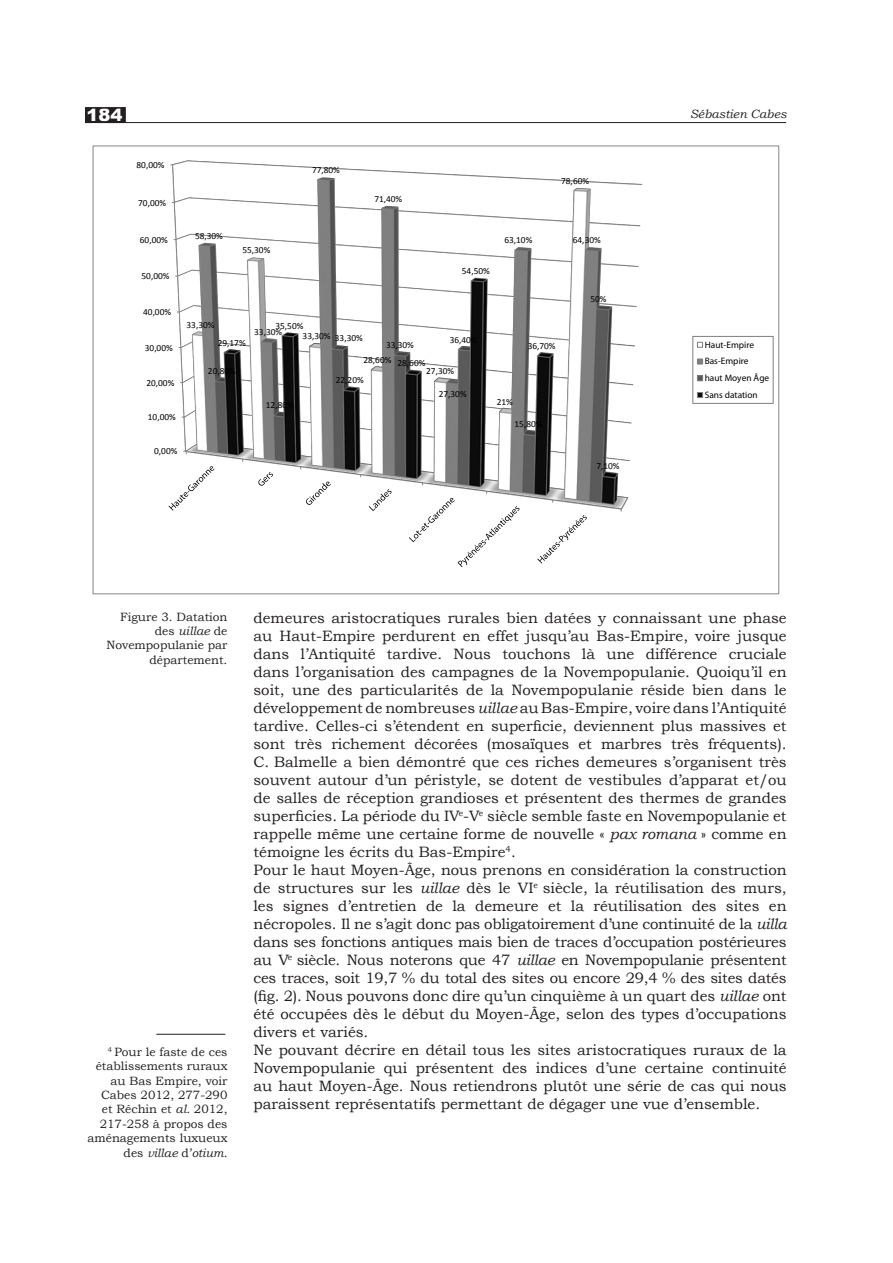
<style>
.page{position:relative;width:893px;height:1263px;background:#fff}
.page>*{position:absolute;margin:0;border:0;box-sizing:border-box;transform-origin:0 0}
.t1{font:900 17.4px "Arial";color:#fff}
.t2{font:15px/18px "Bookman Old Style";color:#231f20}
.t3{font:12px/14.4px "Bookman Old Style";color:#231f20;text-align:right}
.t4{font:italic 12px "Bookman Old Style";color:#231f20}
.t5{font:9.3px "Calibri";color:#000}
.t6{font:9.3px/16.8px "Myriad Pro";color:#000}
.s1{font-style:italic}
</style>
<div class="page">
<img style="left:170px;top:160px;width:473px;height:352px">
<svg style="left:183px;top:451px;width:4px;height:3px"></svg>
<svg style="left:168px;top:466px;width:46px;height:45px"></svg>
<svg style="left:258px;top:472px;width:15px;height:14px"></svg>
<svg style="left:306px;top:482px;width:25px;height:23px"></svg>
<svg style="left:369px;top:489px;width:23px;height:22px"></svg>
<svg style="left:409px;top:491px;width:110px;height:76px"></svg>
<svg style="left:537px;top:515px;width:50px;height:48px"></svg>
<div style="left:692px;top:336px;width:81px;height:68px;border:1px solid #7f7f7f"></div>
<svg style="left:697px;top:342px;width:6px;height:6px"></svg>
<svg style="left:697px;top:359px;width:6px;height:5px"></svg>
<svg style="left:697px;top:375px;width:6px;height:6px"></svg>
<svg style="left:697px;top:392px;width:6px;height:6px"></svg>
<hr style="left:156px;top:1034px;width:69px;height:1px;background:#231f20">
<div style="left:86px;top:108px;width:39px;height:14px;background:#231f20"></div>
<div style="left:85px;top:107px;width:41px;height:16px;border:2px solid #231f20"></div>
<hr style="left:85px;top:122px;width:701px;height:1px;background:#231f20">
<p class="t1" style="left:87px;top:103px;width:38px">184</p>
<p class="t4" style="left:690px;top:107px;width:98px">Sébastien Cabes</p>
<p class="t5" style="left:137px;top:159px;width:30px">80,00%</p>
<p class="t5" style="left:138px;top:197px;width:30px">70,00%</p>
<p class="t5" style="left:312px;top:164px;width:29px">77,80%</p>
<p class="t5" style="left:374px;top:193px;width:29px">71,40%</p>
<p class="t5" style="left:561px;top:175px;width:29px">78,60%</p>
<p class="t5" style="left:140px;top:234px;width:30px">60,00%</p>
<p class="t5" style="left:142px;top:270px;width:30px">50,00%</p>
<p class="t5" style="left:143px;top:306px;width:30px">40,00%</p>
<p class="t5" style="left:145px;top:342px;width:30px">30,00%</p>
<p class="t5" style="left:146px;top:377px;width:30px">20,00%</p>
<p class="t5" style="left:148px;top:411px;width:30px">10,00%</p>
<p class="t5" style="left:154px;top:445px;width:25px">0,00%</p>
<p class="t5" style="left:195px;top:230px;width:29px">58,30%</p>
<p class="t5" style="left:242px;top:244px;width:29px">55,30%</p>
<p class="t5" style="left:187px;top:319px;width:29px">33,30%</p>
<p class="t5" style="left:218px;top:337px;width:29px">29,17%</p>
<p class="t5" style="left:275px;top:320px;width:29px">35,50%</p>
<p class="t5" style="left:254px;top:326px;width:29px">33,30%</p>
<p class="t5" style="left:303px;top:330px;width:29px">33,30%</p>
<p class="t5" style="left:335px;top:332px;width:29px">33,30%</p>
<p class="t5" style="left:386px;top:339px;width:29px">33,30%</p>
<p class="t5" style="left:462px;top:265px;width:29px">54,50%</p>
<p class="t5" style="left:450px;top:334px;width:29px">36,40%</p>
<p class="t5" style="left:208px;top:365px;width:29px">20,80%</p>
<p class="t5" style="left:363px;top:354px;width:29px">28,60%</p>
<p class="t5" style="left:397px;top:357px;width:29px">28,60%</p>
<p class="t5" style="left:426px;top:365px;width:29px">27,30%</p>
<p class="t5" style="left:336px;top:374px;width:29px">22,20%</p>
<p class="t5" style="left:504px;top:234px;width:29px">63,10%</p>
<p class="t5" style="left:573px;top:234px;width:29px">64,30%</p>
<p class="t5" style="left:528px;top:340px;width:29px">36,70%</p>
<p class="t5" style="left:590px;top:293px;width:18px">50%</p>
<p class="t5" style="left:266px;top:399px;width:29px">12,80%</p>
<p class="t5" style="left:439px;top:388px;width:29px">27,30%</p>
<p class="t5" style="left:497px;top:396px;width:18px">21%</p>
<p class="t5" style="left:515px;top:418px;width:29px">15,80%</p>
<p class="t5" style="left:596px;top:460px;width:25px">7,10%</p>
<p class="t6" style="left:705px;top:336px;width:66px">Haut-Empire<br>Bas-Empire<br>haut Moyen Âge<br>Sans datation</p>
<p class="t3" style="left:107px;top:609px;width:122px">Figure 3. Datation des <span class="s1">uillae</span> de<br>Novempopulanie par département.</p>
<p class="t2" style="left:253px;top:609px;width:535px">demeures aristocratiques rurales bien datées y connaissant une phase au Haut-Empire perdurent en effet jusqu’au Bas-Empire, voire jusque dans l’Antiquité tardive. Nous touchons là une différence cruciale dans l’organisation des campagnes de la Novempopulanie. Quoiqu’il en soit, une des particularités de la Novempopulanie réside bien dans le développement de nombreuses <span class="s1">uillae</span> au Bas-Empire, voire dans l’Antiquité tardive. Celles-ci s’étendent en superficie, deviennent plus massives et sont très richement décorées (mosaïques et marbres très fréquents).<br>C. Balmelle a bien démontré que ces riches demeures s’organisent très souvent autour d’un péristyle, se dotent de vestibules d’apparat et/ou de salles de réception grandioses et présentent des thermes de grandes superficies. La période du IV<sup>e</sup>-V<sup>e</sup> siècle semble faste en Novempopulanie et rappelle même une certaine forme de nouvelle « <span class="s1">pax romana</span> » comme en témoigne les écrits du Bas-Empire<sup>4</sup>.<br>Pour le haut Moyen-Âge, nous prenons en considération la construction de structures sur les <span class="s1">uillae</span> dès le VI<sup>e</sup> siècle, la réutilisation des murs, les signes d’entretien de la demeure et la réutilisation des sites en nécropoles. Il ne s’agit donc pas obligatoirement d’une continuité de la <span class="s1">uilla </span>dans ses fonctions antiques mais bien de traces d’occupation postérieures au V<sup>e</sup> siècle. Nous noterons que 47 <span class="s1">uillae</span> en Novempopulanie présentent ces traces, soit 19,7 % du total des sites ou encore 29,4 % des sites datés (fig. 2). Nous pouvons donc dire qu’un cinquième à un quart des <span class="s1">uillae</span> ont été occupées dès le début du Moyen-Âge, selon des types d’occupations divers et variés.<br>Ne pouvant décrire en détail tous les sites aristocratiques ruraux de la Novempopulanie qui présentent des indices d’une certaine continuité au haut Moyen-Âge. Nous retiendrons plutôt une série de cas qui nous paraissent représentatifs permettant de dégager une vue d’ensemble.</p>
<p class="t3" style="left:88px;top:1044px;width:141px"><sup>4</sup> Pour le faste de ces établissements ruraux au Bas Empire, voir<br>Cabes 2012, 277-290 et Réchin et <span class="s1">al.</span> 2012,<br>217-258 à propos des aménagements luxueux des <span class="s1">villae</span> d’<span class="s1">otium</span>.</p>
</div>
